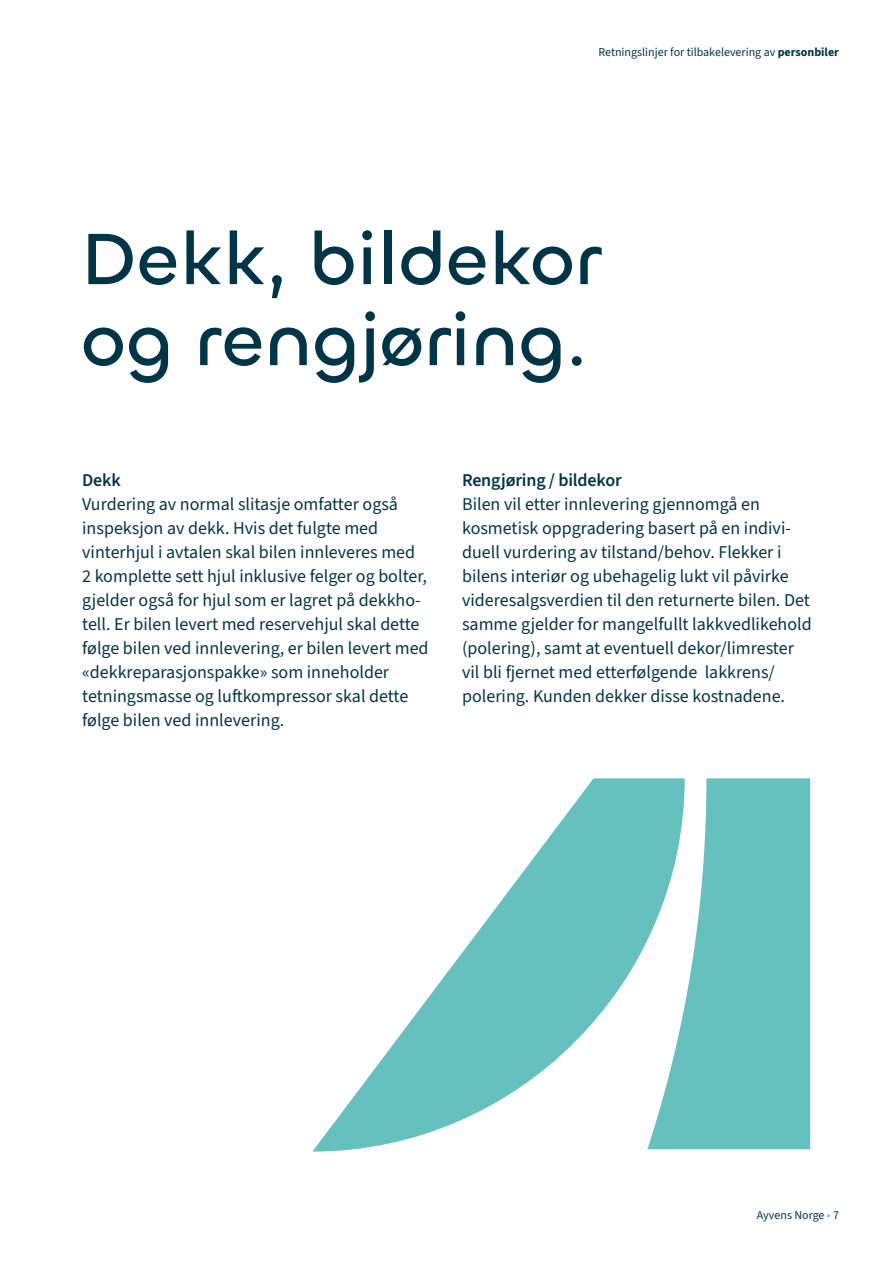
<style>
.page{position:relative;width:893px;height:1263px;background:#fff}
.page>*{position:absolute;margin:0;border:0;box-sizing:border-box;transform-origin:0 0}
.t1{font:500 75px/81px "Chillax";color:#003548}
.t2{font:18px/24px "Source Sans 3";color:#003548}
.t3{font:600 18px "Source Sans 3";letter-spacing:-.01em;color:#003548}
.t4{font:12px "Source Sans 3";color:#003548}
.s1{font-weight:700}
.s2{color:#66c1be}
</style>
<div class="page">
<svg style="left:313px;top:778px;width:497px;height:373px;fill:#66c1be"></svg>
<p class="t4" style="left:598px;top:44px;width:242px">Retningslinjer for tilbakelevering av <span class="s1">personbiler</span></p>
<h1 class="t1" style="left:81px;top:218px;width:521px">Dekk, bildekor og rengjøring.</h1>
<p class="t3" style="left:82px;top:468px;width:40px">Dekk</p>
<p class="t2" style="left:82px;top:493px;width:348px">Vurdering av normal slitasje omfatter også inspeksjon av dekk. Hvis det fulgte med vinterhjul i avtalen skal bilen innleveres med 2 komplette sett hjul inklusive felger og bolter, gjelder også for hjul som er lagret på dekkho&shy;tell. Er bilen levert med reservehjul skal dette følge bilen ved innlevering, er bilen levert med «dekkreparasjonspakke» som inneholder tetningsmasse og luftkompressor skal dette følge bilen ved innlevering.</p>
<p class="t3" style="left:462px;top:468px;width:161px">Rengjøring / bildekor</p>
<p class="t2" style="left:462px;top:493px;width:351px">Bilen vil etter innlevering gjennomgå en kosmetisk oppgradering basert på en indivi&shy;duell vurdering av tilstand/behov. Flekker i bilens interiør og ubehagelig lukt vil påvirke videresalgsverdien til den returnerte bilen. Det samme gjelder for mangelfullt lakkvedlikehold (polering), samt at eventuell dekor/limrester vil bli fjernet med etterfølgende lakkrens/ polering. Kunden dekker disse kostnadene.</p>
<p class="t4" style="left:757px;top:1207px;width:84px">Ayvens Norge <span class="s2">•</span> 7</p>
</div>
